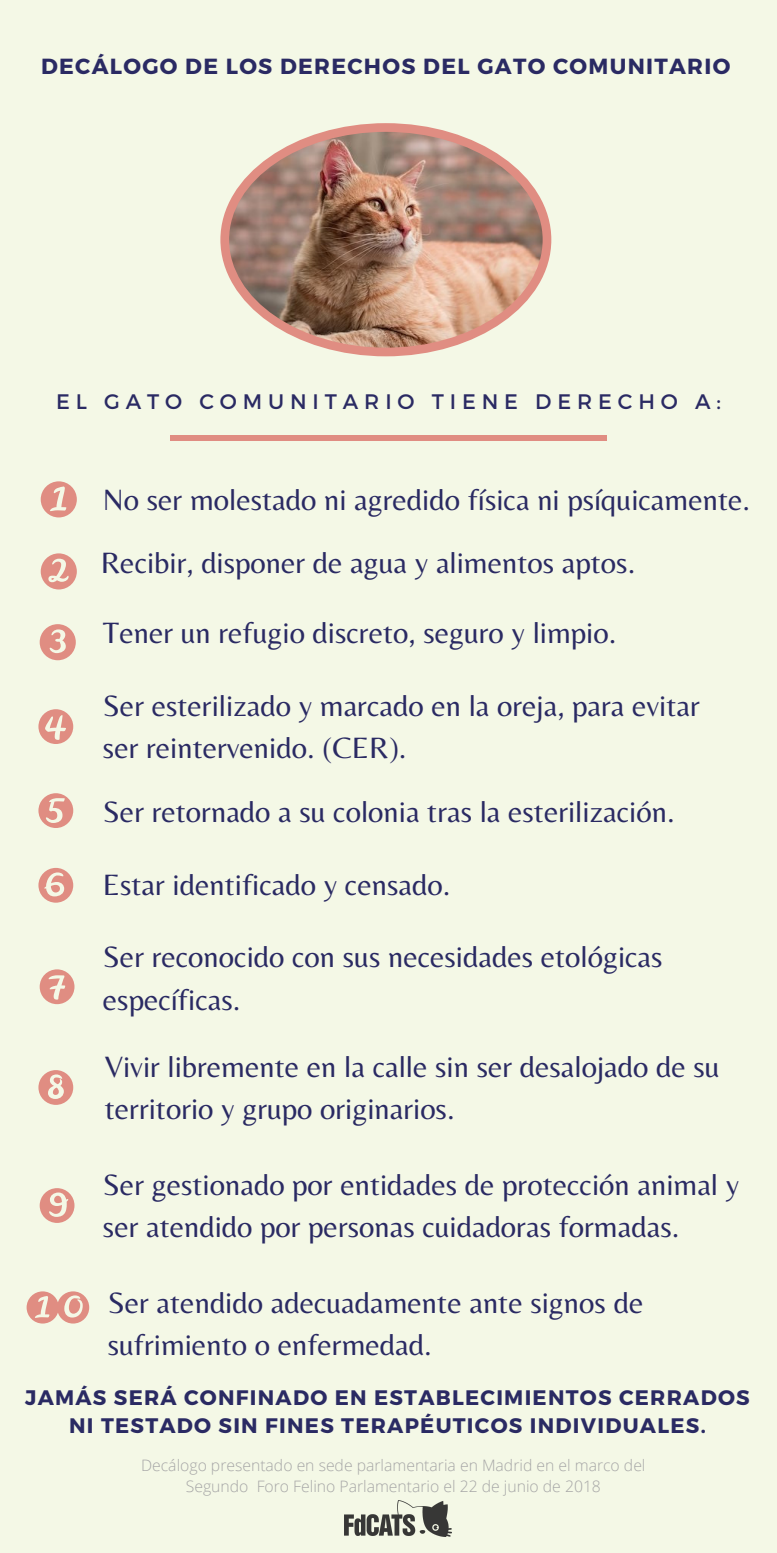
<style>
.page{position:relative;width:777px;height:1553px;background:#fff}
.page>*{position:absolute;margin:0;border:0;box-sizing:border-box;transform-origin:0 0}
.t1{font:30.62px/42.7px "Belleza";color:#2a2a63}
.t2{font:700 21.88px "Montserrat";letter-spacing:.06em;color:#2a2a63}
.t3{font:700 21px/28.7px "Montserrat";letter-spacing:.06em;color:#2a2a63;text-align:center}
.t4{font:21px "Montserrat";letter-spacing:.28em;color:#2a2a63}
.t5{font:300 15.75px/21.7px "Open Sans";color:#a6a6a6;text-align:center}
</style>
<div class="page">
<div style="left:0;top:0;width:776px;height:1553px;background:#f4f8e6"></div>
<div style="left:170px;top:436px;width:436px;height:5px;background:#e08d82"></div>
<svg style="left:220px;top:123px;width:331px;height:233px"></svg>
<svg style="left:41px;top:481px;width:36px;height:36px"></svg>
<svg style="left:41px;top:553px;width:36px;height:36px"></svg>
<svg style="left:40px;top:624px;width:36px;height:36px"></svg>
<svg style="left:38px;top:709px;width:35px;height:35px"></svg>
<svg style="left:38px;top:793px;width:35px;height:35px"></svg>
<svg style="left:38px;top:868px;width:35px;height:35px"></svg>
<svg style="left:38px;top:1070px;width:35px;height:35px"></svg>
<svg style="left:40px;top:969px;width:34px;height:35px"></svg>
<svg style="left:40px;top:1188px;width:34px;height:35px"></svg>
<svg style="left:27px;top:1291px;width:62px;height:32px"></svg>
<img style="left:344px;top:1500px;width:107px;height:36px">
<p class="t2" style="left:41px;top:52px;width:690px">DECÁLOGO DE LOS DERECHOS DEL GATO COMUNITARIO</p>
<p class="t4" style="left:56px;top:388px;width:666px">EL GATO COMUNITARIO TIENE DERECHO A:</p>
<p class="t1" style="left:103px;top:478px;width:648px">No ser molestado ni agredido física ni psíquicamente.</p>
<p class="t1" style="left:101px;top:541px;width:536px">Recibir, disponer de agua y alimentos aptos.</p>
<p class="t1" style="left:103px;top:611px;width:514px">Tener un refugio discreto, seguro y limpio.</p>
<p class="t1" style="left:103px;top:683px;width:598px">Ser esterilizado y marcado en la oreja, para evitar ser reintervenido. (CER).</p>
<p class="t1" style="left:103px;top:790px;width:573px">Ser retornado a su colonia tras la esterilización.</p>
<p class="t1" style="left:103px;top:862px;width:349px">Estar identificado y censado.</p>
<p class="t1" style="left:103px;top:935px;width:561px">Ser reconocido con sus necesidades etológicas específicas.</p>
<p class="t1" style="left:105px;top:1044px;width:616px">Vivir libremente en la calle sin ser desalojado de su territorio y grupo originarios.</p>
<p class="t1" style="left:103px;top:1162px;width:637px">Ser gestionado por entidades de protección animal y ser atendido por personas cuidadoras formadas.</p>
<p class="t1" style="left:108px;top:1280px;width:537px">Ser atendido adecuadamente ante signos de sufrimiento o enfermedad.</p>
<p class="t3" style="left:25px;top:1382px;width:726px">JAMÁS SERÁ CONFINADO EN ESTABLECIMIENTOS CERRADOS<br>NI TESTADO SIN FINES TERAPÉUTICOS INDIVIDUALES.</p>
<p class="t5" style="left:141px;top:1453px;width:506px">Decálogo presentado en sede parlamentaria en Madrid en el marco del<br>Segundo Foro Felino Parlamentario el 22 de junio de 2018</p>
</div>
